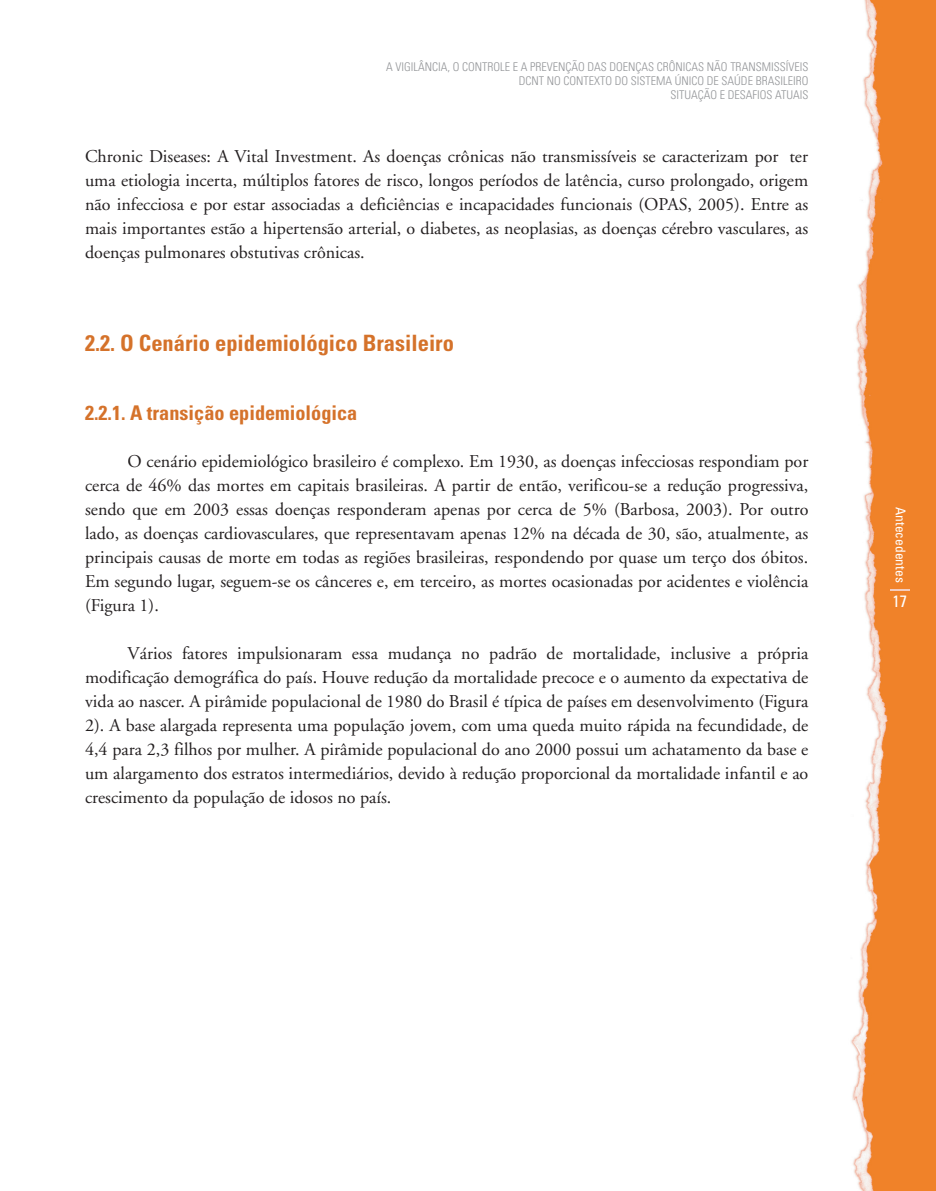
<style>
.page{position:relative;width:936px;height:1191px;background:#fff}
.page>*{position:absolute;margin:0;border:0;box-sizing:border-box;transform-origin:0 0}
.t1{font:700 condensed 22.5px "Univers";color:#d5722a}
.t2{font:700 condensed 20.25px "Univers";color:#d5722a}
.t3{font:18px/24px "Adobe Garamond";color:#231f20;text-align:justify}
.t4{font:condensed 16.5px "Univers";color:#fff}
.t5{font:condensed 13.5px "Univers";color:#fff}
.t6{font:300 condensed 12px/14.4px "Univers";color:#939598;text-align:right}
</style>
<div class="page">
<img style="left:851px;top:0;width:84px;height:1191px">
<svg style="left:890px;top:589px;width:19px;height:1px"></svg>
<p class="t6" style="left:386px;top:59px;width:424px">A VIGILÂNCIA, O CONTROLE E A PREVENÇÃO DAS DOENÇAS CRÔNICAS NÃO TRANSMISSÍVEIS<br>DCNT NO CONTEXTO DO SISTEMA ÚNICO DE SAÚDE BRASILEIRO<br>SITUAÇÃO E DESAFIOS ATUAIS</p>
<p class="t3" style="left:85px;top:145px;width:724px">Chronic Diseases: A Vital Investment. As doenças crônicas não transmissíveis se caracterizam por ter uma etiologia incerta, múltiplos fatores de risco, longos períodos de latência, curso prolongado, origem não infecciosa e por estar associadas a deficiências e incapacidades funcionais (OPAS, 2005). Entre as mais importantes estão a hipertensão arterial, o diabetes, as neoplasias, as doenças cérebro vasculares, as doenças pulmonares obstutivas crônicas.</p>
<p class="t1" style="left:85px;top:329px;width:370px">2.2. O Cenário epidemiológico Brasileiro</p>
<p class="t2" style="left:85px;top:400px;width:274px">2.2.1. A transição epidemiológica</p>
<p class="t3" style="left:85px;top:449px;width:724px;text-indent:43px">O cenário epidemiológico brasileiro é complexo. Em 1930, as doenças infecciosas respondiam por cerca de 46% das mortes em capitais brasileiras. A partir de então, verificou-se a redução progressiva, sendo que em 2003 essas doenças responderam apenas por cerca de 5% (Barbosa, 2003). Por outro lado, as doenças cardiovasculares, que representavam apenas 12% na década de 30, são, atualmente, as principais causas de morte em todas as regiões brasileiras, respondendo por quase um terço dos óbitos.<br>Em segundo lugar, seguem-se os cânceres e, em terceiro, as mortes ocasionadas por acidentes e violência (Figura 1).</p>
<p class="t3" style="left:85px;top:641px;width:724px;text-indent:43px">Vários fatores impulsionaram essa mudança no padrão de mortalidade, inclusive a própria modificação demográfica do país. Houve redução da mortalidade precoce e o aumento da expectativa de vida ao nascer. A pirâmide populacional de 1980 do Brasil é típica de países em desenvolvimento (Figura 2). A base alargada representa uma população jovem, com uma queda muito rápida na fecundidade, de 4,4 para 2,3 filhos por mulher. A pirâmide populacional do ano 2000 possui um achatamento da base e um alargamento dos estratos intermediários, devido à redução proporcional da mortalidade infantil e ao crescimento da população de idosos no país.</p>
<p class="t5" style="left:909px;top:507px;width:77px;rotate:90deg">Antecedentes</p>
<p class="t4" style="left:892px;top:590px;width:16px">17</p>
</div>
